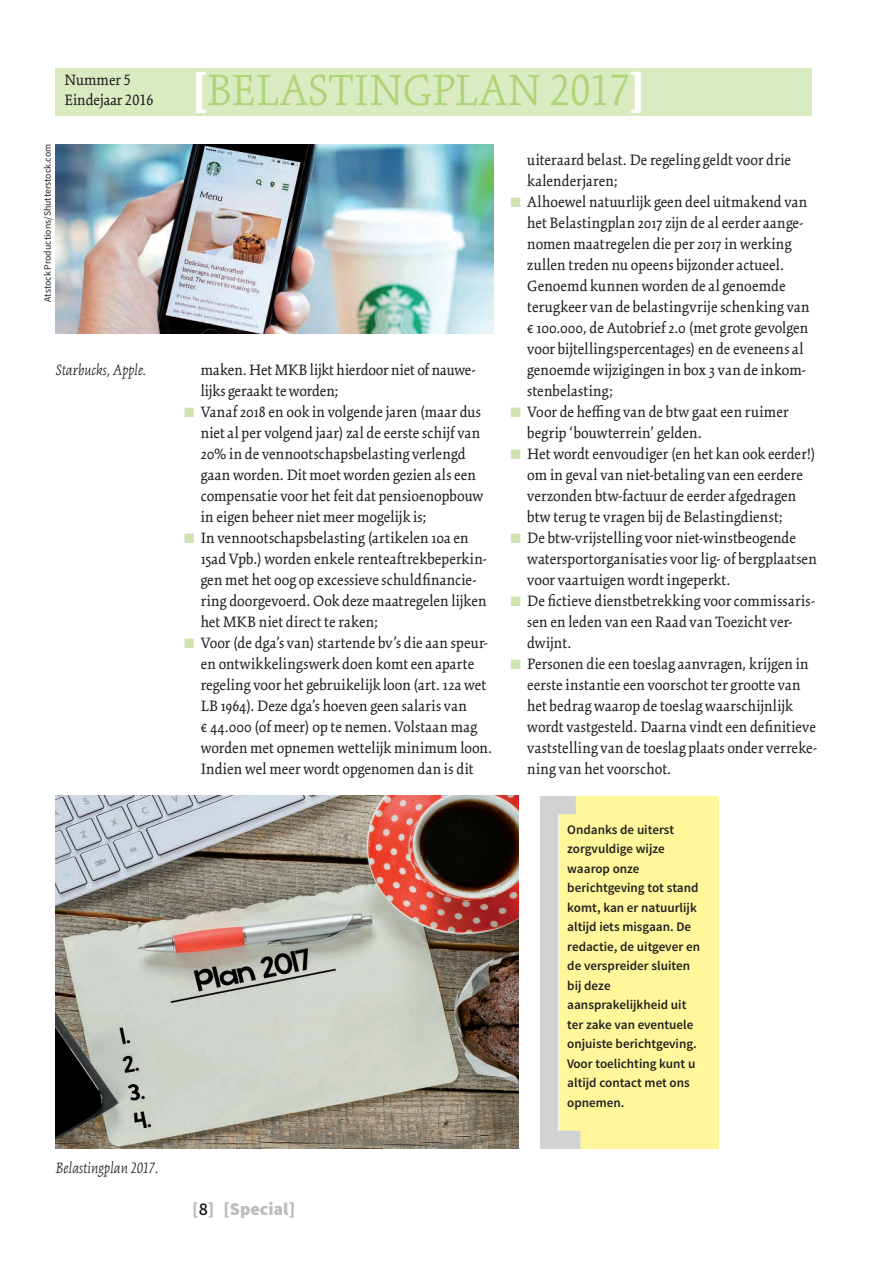
<style>
.page{position:relative;width:893px;height:1263px;background:#fff}
.page>*{position:absolute;margin:0;border:0;box-sizing:border-box;transform-origin:0 0}
.t1{font:300 48px "Kinesis Std";color:#aed475}
.t2{font:900 18px "Source Sans Pro";color:#bcbdc0}
.t3{font:16.5px/19.8px "Kinesis Std";letter-spacing:.01em;color:#231f20}
.t4{font:italic 300 16.5px "Kinesis Std";color:#231f20}
.t5{font:600 13.2px/19.5px "Source Sans Pro";color:#231f20}
.t6{font:9.75px "Source Sans Pro";color:#231f20}
.s1{font-weight:900;color:#fff}
.s2{font-family:"Mathematical Pi Six";font-size:13.5px;color:#cfe4ae}
.s3{font-weight:600;color:#231f20}
</style>
<div class="page">
<div style="left:559px;top:796px;width:160px;height:353px;background:#fff79a"></div>
<svg style="left:540px;top:796px;width:40px;height:353px"></svg>
<div style="left:55px;top:68px;width:757px;height:47px;background:#daeac1"></div>
<img style="left:55px;top:144px;width:438px;height:189px">
<img style="left:55px;top:796px;width:464px;height:353px">
<p class="t3" style="left:65px;top:70px;width:90px">Nummer 5<br>Eindejaar 2016</p>
<p class="t6" style="left:41px;top:302px;width:159px;rotate:-90deg">Atstock Productions/Shutterstock.com</p>
<p class="t4" style="left:56px;top:361px;width:92px">Starbucks, Apple.</p>
<p class="t4" style="left:56px;top:1159px;width:104px">Belastingplan 2017.</p>
<h1 class="t1" style="left:191px;top:63px;width:456px"><span class="s1">[</span>BELASTINGPLAN 2017<span class="s1">]</span></h1>
<h1 class="t1" style="left:207px;top:63px;width:350px">OVERIG IEUWS<span class="s1">]</span></h1>
<p class="t3" style="left:201px;top:360px;width:277px">maken. Het MKB lijkt hierdoor niet of nauwe-</p>
<p class="t3" style="left:201px;top:381px;width:139px">lijks geraakt te worden;</p>
<p class="t3" style="left:184px;top:402px;width:299px"><span class="s2">J</span> Vanaf 2018 en ook in volgende jaren (maar dus</p>
<p class="t3" style="left:201px;top:423px;width:281px">niet al per volgend jaar) zal de eerste schijf van</p>
<p class="t3" style="left:201px;top:444px;width:266px">20% in de vennootschapsbelasting verlengd</p>
<p class="t3" style="left:201px;top:465px;width:277px">gaan worden. Dit moet worden gezien als een</p>
<p class="t3" style="left:201px;top:486px;width:284px">compensatie voor het feit dat pensioenopbouw</p>
<p class="t3" style="left:201px;top:507px;width:227px">in eigen beheer niet meer mogelijk is;</p>
<p class="t3" style="left:184px;top:528px;width:287px"><span class="s2">J</span> In vennootschapsbelasting (artikelen 10a en</p>
<p class="t3" style="left:201px;top:549px;width:288px">15ad Vpb.) worden enkele renteaftrekbeperkin-</p>
<p class="t3" style="left:201px;top:570px;width:278px">gen met het oog op excessieve schuldfinancie-</p>
<p class="t3" style="left:201px;top:591px;width:287px">ring doorgevoerd. Ook deze maatregelen lijken</p>
<p class="t3" style="left:201px;top:612px;width:179px">het MKB niet direct te raken;</p>
<p class="t3" style="left:184px;top:633px;width:306px"><span class="s2">J</span> Voor (de dga’s van) startende bv’s die aan speur-</p>
<p class="t3" style="left:201px;top:654px;width:275px">en ontwikkelingswerk doen komt een aparte</p>
<p class="t3" style="left:201px;top:675px;width:287px">regeling voor het gebruikelijk loon (art. 12a wet</p>
<p class="t3" style="left:201px;top:696px;width:268px">LB 1964). Deze dga’s hoeven geen salaris van</p>
<p class="t3" style="left:201px;top:717px;width:278px">€ 44.000 (of meer) op te nemen. Volstaan mag</p>
<p class="t3" style="left:201px;top:738px;width:293px">worden met opnemen wettelijk minimum loon.</p>
<p class="t3" style="left:201px;top:759px;width:274px">Indien wel meer wordt opgenomen dan is dit</p>
<p class="t3" style="left:527px;top:150px;width:265px">uiteraard belast. De regeling geldt voor drie</p>
<p class="t3" style="left:527px;top:171px;width:92px">kalenderjaren;</p>
<p class="t3" style="left:510px;top:192px;width:299px"><span class="s2">J</span> Alhoewel natuurlijk geen deel uitmakend van</p>
<p class="t3" style="left:527px;top:213px;width:278px">het Belastingplan 2017 zijn de al eerder aange-</p>
<p class="t3" style="left:527px;top:234px;width:266px">nomen maatregelen die per 2017 in werking</p>
<p class="t3" style="left:527px;top:255px;width:258px">zullen treden nu opeens bijzonder actueel.</p>
<p class="t3" style="left:527px;top:276px;width:260px">Genoemd kunnen worden de al genoemde</p>
<p class="t3" style="left:527px;top:297px;width:284px">terugkeer van de belastingvrije schenking van</p>
<p class="t3" style="left:527px;top:318px;width:283px">€ 100.000, de Autobrief 2.0 (met grote gevolgen</p>
<p class="t3" style="left:527px;top:339px;width:278px">voor bijtellingspercentages) en de eveneens al</p>
<p class="t3" style="left:527px;top:360px;width:280px">genoemde wijzigingen in box 3 van de inkom-</p>
<p class="t3" style="left:527px;top:381px;width:87px">stenbelasting;</p>
<p class="t3" style="left:510px;top:402px;width:280px"><span class="s2">J</span> Voor de heffing van de btw gaat een ruimer</p>
<p class="t3" style="left:527px;top:423px;width:176px">begrip ‘bouwterrein’ gelden.</p>
<p class="t3" style="left:510px;top:444px;width:307px"><span class="s2">J</span> Het wordt eenvoudiger (en het kan ook eerder!)</p>
<p class="t3" style="left:527px;top:465px;width:277px">om in geval van niet-betaling van een eerdere</p>
<p class="t3" style="left:527px;top:486px;width:271px">verzonden btw-factuur de eerder afgedragen</p>
<p class="t3" style="left:527px;top:507px;width:257px">btw terug te vragen bij de Belastingdienst;</p>
<p class="t3" style="left:510px;top:528px;width:287px"><span class="s2">J</span> De btw-vrijstelling voor niet-winstbeogende</p>
<p class="t3" style="left:527px;top:549px;width:291px">watersportorganisaties voor lig- of bergplaatsen</p>
<p class="t3" style="left:527px;top:570px;width:205px">voor vaartuigen wordt ingeperkt.</p>
<p class="t3" style="left:510px;top:591px;width:307px"><span class="s2">J</span> De fictieve dienstbetrekking voor commissaris-</p>
<p class="t3" style="left:527px;top:612px;width:267px">sen en leden van een Raad van Toezicht ver-</p>
<p class="t3" style="left:527px;top:633px;width:46px">dwijnt.</p>
<p class="t3" style="left:510px;top:654px;width:300px"><span class="s2">J</span> Personen die een toeslag aanvragen, krijgen in</p>
<p class="t3" style="left:527px;top:675px;width:275px">eerste instantie een voorschot ter grootte van</p>
<p class="t3" style="left:527px;top:696px;width:267px">het bedrag waarop de toeslag waarschijnlijk</p>
<p class="t3" style="left:527px;top:717px;width:290px">wordt vastgesteld. Daarna vindt een definitieve</p>
<p class="t3" style="left:527px;top:738px;width:292px">vaststelling van de toeslag plaats onder verreke-</p>
<p class="t3" style="left:527px;top:759px;width:146px">ning van het voorschot.</p>
<p class="t5" style="left:567px;top:820px;width:134px">Ondanks de uiterst zorgvuldige wijze waarop onze berichtgeving tot stand komt, kan er natuurlijk altijd iets misgaan. De redactie, de uitgever en de verspreider sluiten bij deze aansprakelijkheid uit ter zake van eventuele onjuiste berichtgeving.<br>Voor toelichting kunt u altijd contact met ons opnemen.</p>
<p class="t2" style="left:192px;top:1197px;width:104px">[<span class="s3">8</span>] [Special]</p>
</div>
